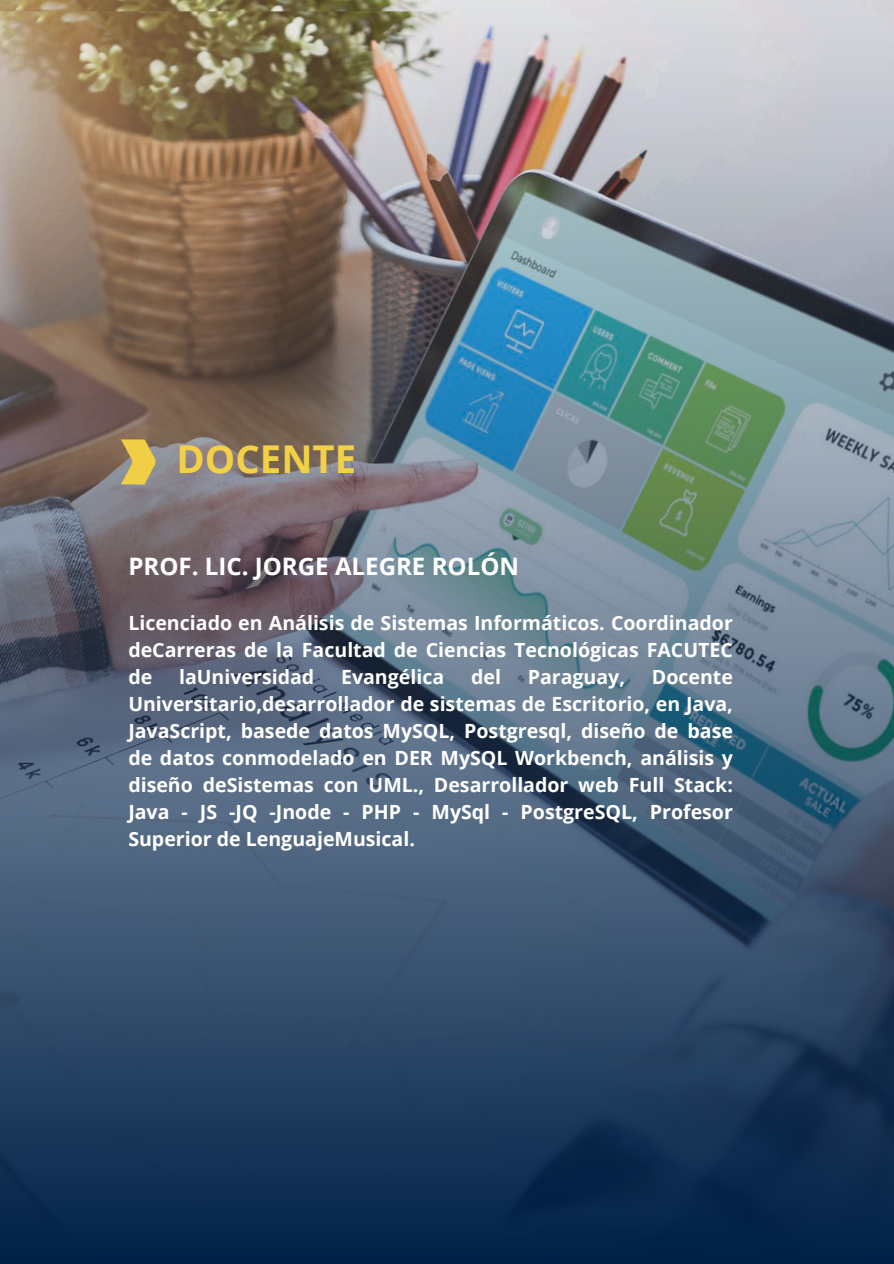
<style>
.page{position:relative;width:894px;height:1264px;background:#fff}
.page>*{position:absolute;margin:0;border:0;box-sizing:border-box;transform-origin:0 0}
.t1{font:700 38.4px "Open Sans";color:#f3d146}
.t2{font:700 24px "Open Sans";color:#fff}
.t3{font:700 19.5px/27px "Open Sans";color:#fff;text-align:justify}
</style>
<div class="page">
<img style="left:0;top:0;width:893px;height:1263px">
<img style="left:102px;top:436px;width:57px;height:51px">
<h1 class="t1" style="left:176px;top:432px;width:181px">DOCENTE</h1>
<p class="t2" style="left:128px;top:549px;width:392px">PROF. LIC. JORGE ALEGRE ROLÓN</p>
<p class="t3" style="left:128px;top:608px;width:606px">Licenciado en Análisis de Sistemas Informáticos. Coordinador deCarreras de la Facultad de Ciencias Tecnológicas FACUTEC de</p>
<p class="t3" style="left:179px;top:662px;width:137px">laUniversidad</p>
<p class="t3" style="left:341px;top:662px;width:105px">Evangélica</p>
<p class="t3" style="left:471px;top:662px;width:31px">del</p>
<p class="t3" style="left:527px;top:662px;width:99px">Paraguay,</p>
<p class="t3" style="left:128px;top:662px;width:606px;text-indent:523px">Docente Universitario,desarrollador de sistemas de Escritorio, en Java, JavaScript, basede datos MySQL, Postgresql, diseño de base de datos conmodelado en DER MySQL Workbench, análisis y diseño deSistemas con UML., Desarrollador web Full Stack:<br>Java - JS -JQ -Jnode - PHP - MySql - PostgreSQL, Profesor Superior de LenguajeMusical.</p>
</div>
